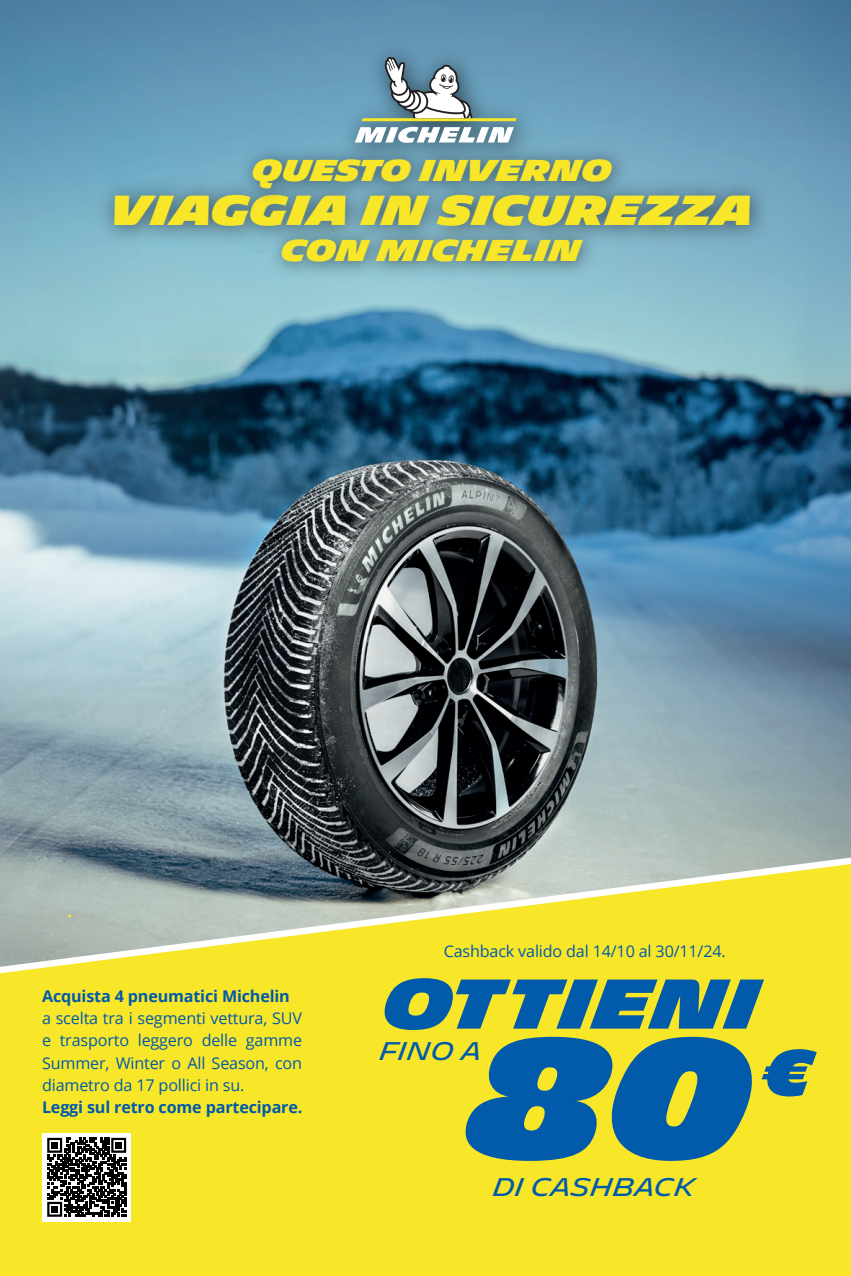
<style>
.page{position:relative;width:851px;height:1276px;background:#fff}
.page>*{position:absolute;margin:0;border:0;box-sizing:border-box;transform-origin:0 0}
.t1{font:900 163.2px "Michelin";color:#015aaa}
.t2{font:900 68.1px "Michelin";color:#015aaa}
.t3{font:900 62.4px "Michelin";color:#015aaa}
.t4{font:900 40.8px "Michelin";color:#f8e629}
.t5{font:900 29.4px "Michelin";color:#f8e629}
.t6{font:24.9px "Michelin";color:#015aaa}
.t7{font:16.2px/22.2px "Open Sans";letter-spacing:-.01em;color:#015aaa;text-align:justify}
.t8{font:700 16.2px "Open Sans";letter-spacing:-.01em;color:#015aaa}
</style>
<div class="page">
<img style="left:0;top:1px;width:850px;height:842px">
<div style="left:0;top:983px;width:850px;height:293px;background:#f8e629"></div>
<img style="left:328px;top:30px;width:220px;height:104px">
<svg style="left:355px;top:57px;width:161px;height:77px"></svg>
<svg style="left:0;top:843px;width:850px;height:140px"></svg>
<svg style="left:68px;top:914px;width:4px;height:3px"></svg>
<img style="left:83px;top:164px;width:701px;height:102px">
<img style="left:230px;top:134px;width:407px;height:80px">
<img style="left:259px;top:214px;width:348px;height:79px">
<div style="left:42px;top:1134px;width:88px;height:88px;background:#fff"></div>
<svg style="left:47px;top:1137px;width:79px;height:79px"></svg>
<div style="left:51px;top:1142px;width:7px;height:6px;background:#000001"></div>
<div style="left:115px;top:1142px;width:7px;height:6px;background:#000001"></div>
<div style="left:51px;top:1206px;width:7px;height:6px;background:#000001"></div>
<h3 class="t5" style="left:252px;top:153px;width:361px">QUESTO INVERNO</h3>
<h3 class="t4" style="left:110px;top:187px;width:646px">VIAGGIA IN SICUREZZA</h3>
<h3 class="t5" style="left:281px;top:233px;width:301px">CON MICHELIN</h3>
<p class="t8" style="left:42px;top:984px;width:249px">Acquista 4 pneumatici Michelin</p>
<p class="t7" style="left:42px;top:1007px;width:261px">a scelta tra i segmenti vettura, SUV e trasporto leggero delle gamme Summer, Winter o All Season, con diametro da 17 pollici in su.</p>
<p class="t8" style="left:42px;top:1095px;width:262px">Leggi sul retro come partecipare.</p>
<p class="t7" style="left:443px;top:939px;width:283px">Cashback valido dal 14/10 al 30/11/24.</p>
<h2 class="t2" style="left:384px;top:964px;width:377px">OTTIENI</h2>
<h3 class="t6" style="left:380px;top:1036px;width:103px">FINO A</h3>
<h3 class="t3" style="left:761px;top:1036px;width:53px">€</h3>
<h1 class="t1" style="left:472px;top:1004px;width:282px">80</h1>
<h3 class="t6" style="left:493px;top:1172px;width:204px">DI CASHBACK</h3>
</div>
